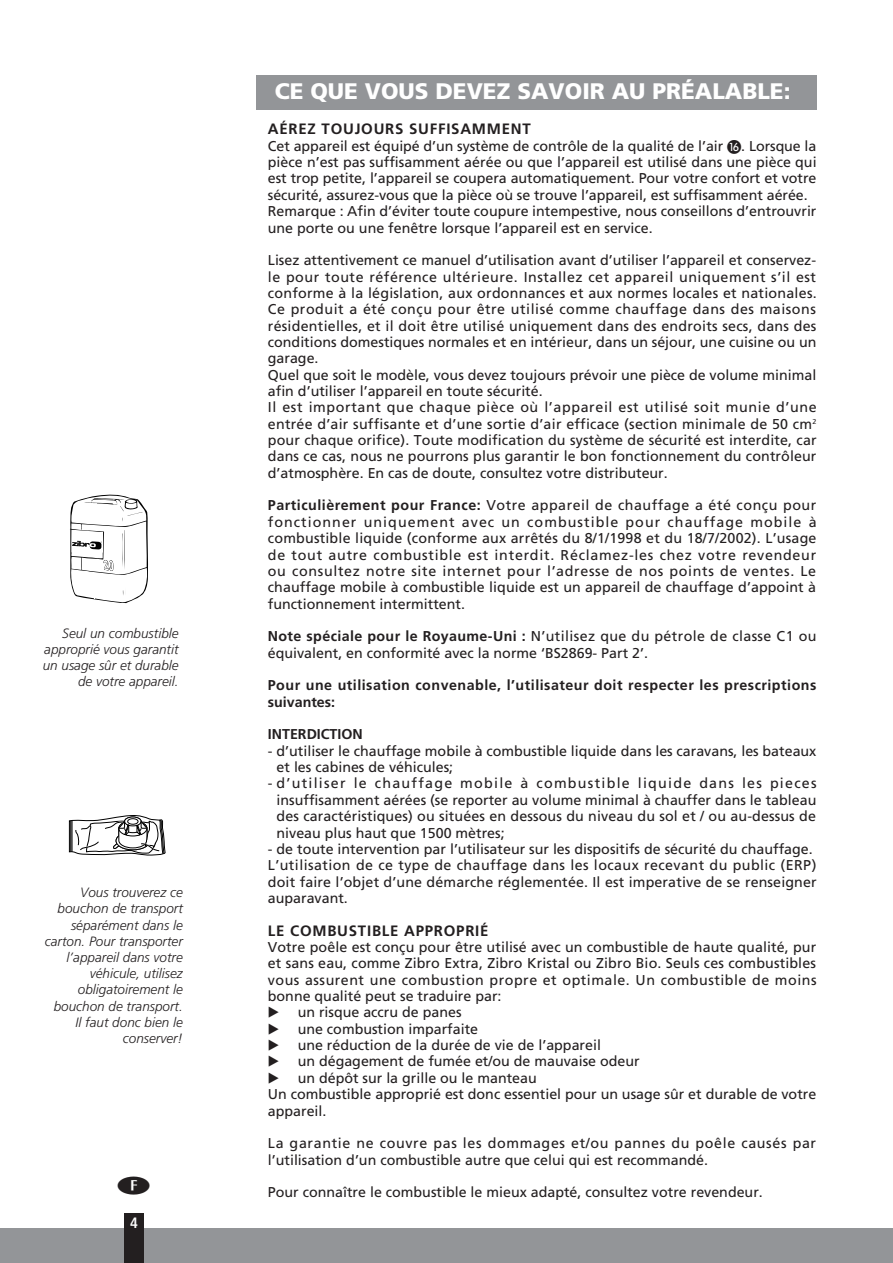
<style>
.page{position:relative;width:893px;height:1263px;background:#fff}
.page>*{position:absolute;margin:0;border:0;box-sizing:border-box;transform-origin:0 0}
._06_kop{font:900 22.5px "Frutiger";color:#fff}
.body_15mm_inspring{font:700 15px "Frutiger";letter-spacing:.05em;color:#231f20}
.t1{font:700 condensed 15px "Frutiger";color:#fff}
.body_15mm_inspring-2{font:14.25px/16.4px "Frutiger";color:#231f20;text-align:justify}
.body_15mm_inspring-3{font:14.25px/16.4px "Frutiger";letter-spacing:.02em;color:#231f20}
.body_15mm_inspring-4{font:700 14.25px/16.4px "Frutiger";letter-spacing:.035em;color:#231f20}
.body_15mm_inspring-5{font:700 14.25px "Frutiger";color:#231f20}
.body_15mm_inspring-6{font:14.25px "European Pi Three";color:#231f20}
.bijschrift_buiten_ka{font:italic 300 13.5px/16.2px "Frutiger";color:#231f20;text-align:right}
.s1{font-family:"European Pi One"}
.s2{font-weight:700}
</style>
<div class="page">
<div style="left:256px;top:75px;width:560px;height:34px;background:#939598"></div>
<div style="left:0;top:1229px;width:893px;height:34px;background:#939598"></div>
<div style="left:124px;top:1213px;width:20px;height:50px;background:#231f20"></div>
<svg style="left:70px;top:494px;width:78px;height:109px"></svg>
<svg style="left:69px;top:815px;width:97px;height:40px"></svg>
<p class="bijschrift_buiten_ka" style="left:43px;top:625px;width:137px">Seul un combustible approprié vous garantit un usage sûr et durable de votre appareil.</p>
<p class="bijschrift_buiten_ka" style="left:45px;top:884px;width:140px">Vous trouverez ce bouchon de transport séparément dans le carton. Pour transporter l’appareil dans votre véhicule, utilisez obligatoirement le bouchon de transport.<br>Il faut donc bien le conserver!</p>
<p class="t1" style="left:130px;top:1214px;width:9px">4</p>
<p class="_06_kop" style="left:275px;top:77px;width:517px">CE QUE VOUS DEVEZ SAVOIR AU PRÉALABLE:</p>
<p class="body_15mm_inspring" style="left:268px;top:120px;width:264px">AÉREZ TOUJOURS SUFFISAMMENT</p>
<p class="body_15mm_inspring-2" style="left:268px;top:137px;width:550px">Cet appareil est équipé d’un système de contrôle de la qualité de l’air <span class="s1">P</span>. Lorsque la pièce n’est pas suffisamment aérée ou que l’appareil est utilisé dans une pièce qui est trop petite, l’appareil se coupera automatiquement. Pour votre confort et votre sécurité, assurez-vous que la pièce où se trouve l’appareil, est suffisamment aérée.</p>
<p class="body_15mm_inspring-2" style="left:268px;top:203px;width:550px">Remarque : Afin d’éviter toute coupure intempestive, nous conseillons d’entrouvrir une porte ou une fenêtre lorsque l’appareil est en service.</p>
<p class="body_15mm_inspring-2" style="left:268px;top:252px;width:550px">Lisez attentivement ce manuel d’utilisation avant d’utiliser l’appareil et conservez&shy;le pour toute référence ultérieure. Installez cet appareil uniquement s’il est conforme à la législation, aux ordonnances et aux normes locales et nationales.<br>Ce produit a été conçu pour être utilisé comme chauffage dans des maisons résidentielles, et il doit être utilisé uniquement dans des endroits secs, dans des conditions domestiques normales et en intérieur, dans un séjour, une cuisine ou un</p>
<p class="body_15mm_inspring-2" style="left:268px;top:350px;width:52px">garage.</p>
<p class="body_15mm_inspring-2" style="left:268px;top:366px;width:550px">Quel que soit le modèle, vous devez toujours prévoir une pièce de volume minimal afin d’utiliser l’appareil en toute sécurité.</p>
<p class="body_15mm_inspring-2" style="left:268px;top:399px;width:550px">Il est important que chaque pièce où l’appareil est utilisé soit munie d’une entrée d’air suffisante et d’une sortie d’air efficace (section minimale de 50 cm<sup>2 </sup>pour chaque orifice). Toute modification du système de sécurité est interdite, car dans ce cas, nous ne pourrons plus garantir le bon fonctionnement du contrôleur d’atmosphère. En cas de doute, consultez votre distributeur.</p>
<p class="body_15mm_inspring-2" style="left:268px;top:497px;width:550px"><span class="s2">Particulièrement pour France:</span> Votre appareil de chauffage a été conçu pour fonctionner uniquement avec un combustible pour chauffage mobile à combustible liquide (conforme aux arrêtés du 8/1/1998 et du 18/7/2002). L’usage de tout autre combustible est interdit. Réclamez-les chez votre revendeur ou consultez notre site internet pour l’adresse de nos points de ventes. Le chauffage mobile à combustible liquide est un appareil de chauffage d’appoint à functionnement intermittent.</p>
<p class="body_15mm_inspring-2" style="left:268px;top:628px;width:550px"><span class="s2">Note spéciale pour le Royaume-Uni :</span> N’utilisez que du pétrole de classe C1 ou équivalent, en conformité avec la norme ‘BS2869- Part 2’.</p>
<p class="body_15mm_inspring-4" style="left:268px;top:677px;width:550px">Pour une utilisation convenable, l’utilisateur doit respecter les prescriptions suivantes:</p>
<p class="body_15mm_inspring-5" style="left:268px;top:726px;width:97px">INTERDICTION</p>
<p class="body_15mm_inspring-2" style="left:277px;top:742px;width:541px;text-indent:-9px">- d’utiliser le chauffage mobile à combustible liquide dans les caravans, les bateaux et les cabines de véhicules;</p>
<p class="body_15mm_inspring-2" style="left:277px;top:775px;width:542px;text-indent:-9px">- d’utiliser le chauffage mobile à combustible liquide dans les pieces insuffisamment aérées (se reporter au volume minimal à chauffer dans le tableau des caractéristiques) ou situées en dessous du niveau du sol et / ou au-dessus de niveau plus haut que 1500 mètres;</p>
<p class="body_15mm_inspring-2" style="left:268px;top:841px;width:546px">- de toute intervention par l’utilisateur sur les dispositifs de sécurité du chauffage.</p>
<p class="body_15mm_inspring-2" style="left:268px;top:857px;width:550px">L’utilisation de ce type de chauffage dans les locaux recevant du public (ERP) doit faire l’objet d’une démarche réglementée. Il est imperative de se renseigner auparavant.</p>
<p class="body_15mm_inspring" style="left:268px;top:922px;width:222px">LE COMBUSTIBLE APPROPRIÉ</p>
<p class="body_15mm_inspring-2" style="left:268px;top:939px;width:550px">Votre poêle est conçu pour être utilisé avec un combustible de haute qualité, pur et sans eau, comme Zibro Extra, Zibro Kristal ou Zibro Bio. Seuls ces combustibles vous assurent une combustion propre et optimale. Un combustible de moins bonne qualité peut se traduire par:</p>
<p class="body_15mm_inspring-6" style="left:268px;top:1003px;width:13px">E</p>
<p class="body_15mm_inspring-2" style="left:298px;top:1004px;width:165px">un risque accru de panes</p>
<p class="body_15mm_inspring-6" style="left:268px;top:1019px;width:13px">E</p>
<p class="body_15mm_inspring-2" style="left:298px;top:1020px;width:182px">une combustion imparfaite</p>
<p class="body_15mm_inspring-6" style="left:268px;top:1036px;width:13px">E</p>
<p class="body_15mm_inspring-2" style="left:298px;top:1037px;width:305px">une réduction de la durée de vie de l’appareil</p>
<p class="body_15mm_inspring-6" style="left:268px;top:1052px;width:13px">E</p>
<p class="body_15mm_inspring-2" style="left:298px;top:1053px;width:344px">un dégagement de fumée et/ou de mauvaise odeur</p>
<p class="body_15mm_inspring-6" style="left:268px;top:1068px;width:13px">E</p>
<p class="body_15mm_inspring-2" style="left:298px;top:1069px;width:241px">un dépôt sur la grille ou le manteau</p>
<p class="body_15mm_inspring-2" style="left:268px;top:1086px;width:550px">Un combustible approprié est donc essentiel pour un usage sûr et durable de votre appareil.</p>
<p class="body_15mm_inspring-3" style="left:268px;top:1135px;width:550px">La garantie ne couvre pas les dommages et/ou pannes du poêle causés par l’utilisation d’un combustible autre que celui qui est recommandé.</p>
<p class="body_15mm_inspring-2" style="left:268px;top:1184px;width:496px">Pour connaître le combustible le mieux adapté, consultez votre revendeur.</p>
</div>
